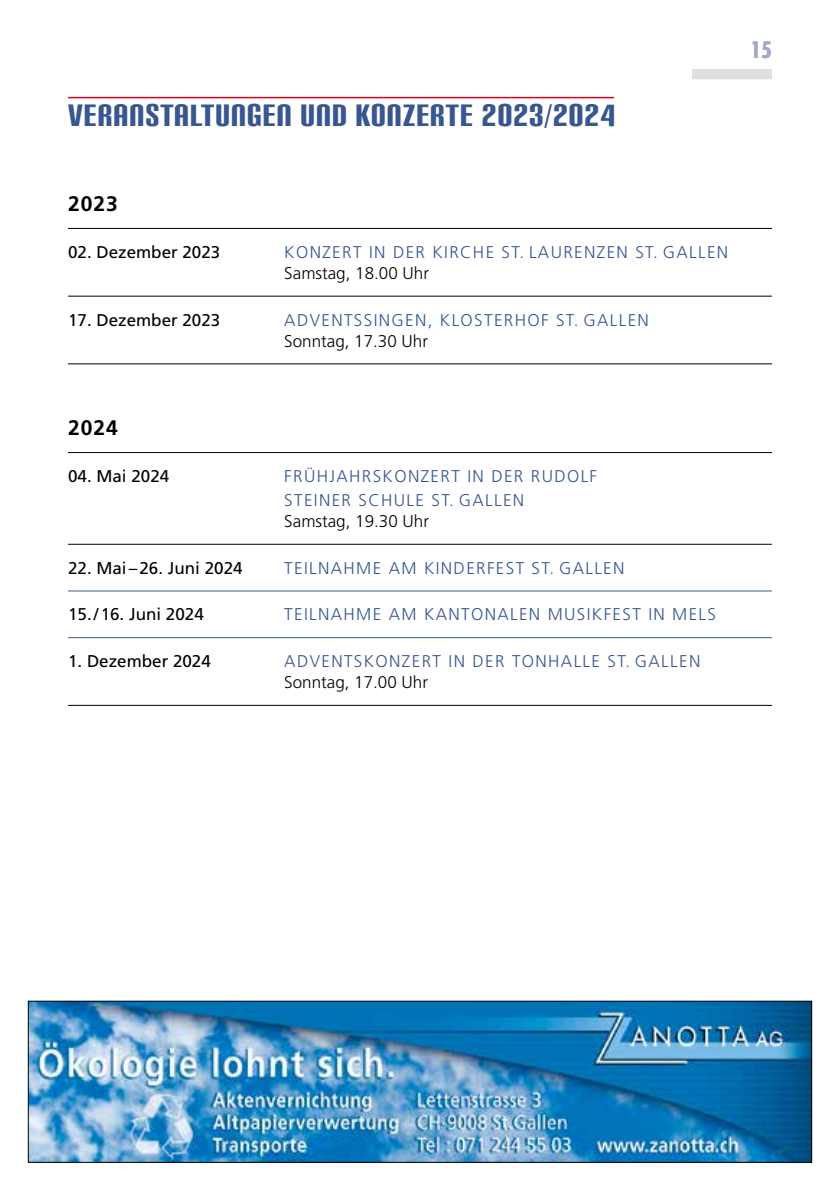
<style>
.page{position:relative;width:840px;height:1191px;background:#fff}
.page>*{position:absolute;margin:0;border:0;box-sizing:border-box;transform-origin:0 0}
.t1{font:30px "Carbon Bl";letter-spacing:.04em;color:#375692}
.t2{font:700 condensed 22px "Futura Std";color:#a3a8c9}
.t3{font:700 21px "Frutiger LT Std";letter-spacing:.05em;color:#000}
.t4{font:300 17px/24px "Frutiger LT Std";letter-spacing:.08em;color:#375692}
.t5{font:17px "Frutiger LT Std";color:#000}
.t6{font:300 17px "Frutiger LT Std";color:#000}
</style>
<div class="page">
<hr style="left:68px;top:97px;width:545px;height:1px;background:#dd0020">
<div style="left:691px;top:69px;width:80px;height:10px;background:#dfe0e0"></div>
<hr style="left:68px;top:228px;width:703px;height:1px;background:#000">
<hr style="left:68px;top:296px;width:703px;height:1px;background:#000">
<hr style="left:68px;top:363px;width:703px;height:1px;background:#000">
<hr style="left:68px;top:452px;width:703px;height:1px;background:#000">
<hr style="left:68px;top:544px;width:703px;height:1px;background:#000">
<hr style="left:68px;top:590px;width:703px;height:1px;background:#375692">
<hr style="left:68px;top:637px;width:703px;height:1px;background:#375692">
<hr style="left:68px;top:705px;width:703px;height:1px;background:#000">
<img style="left:30px;top:1003px;width:779px;height:157px">
<div style="left:28px;top:1001px;width:783px;height:161px;border:1px solid #000"></div>
<h1 class="t1" style="left:68px;top:99px;width:548px">VERANSTALTUNGEN UND KONZERTE 2023/2024</h1>
<p class="t2" style="left:749px;top:36px;width:23px">15</p>
<p class="t3" style="left:68px;top:191px;width:51px">2023</p>
<p class="t5" style="left:68px;top:242px;width:154px">02. Dezember 2023</p>
<p class="t4" style="left:284px;top:240px;width:445px">KONZERT IN DER KIRCHE ST. LAURENZEN ST. GALLEN</p>
<p class="t6" style="left:284px;top:263px;width:146px">Samstag, 18.00 Uhr</p>
<p class="t5" style="left:68px;top:310px;width:154px">17. Dezember 2023</p>
<p class="t4" style="left:284px;top:308px;width:366px">ADVENTSSINGEN, KLOSTERHOF ST. GALLEN</p>
<p class="t6" style="left:284px;top:331px;width:145px">Sonntag, 17.30 Uhr</p>
<p class="t3" style="left:68px;top:415px;width:51px">2024</p>
<p class="t5" style="left:68px;top:466px;width:103px">04. Mai 2024</p>
<p class="t4" style="left:284px;top:464px;width:314px">FRÜHJAHRSKONZERT IN DER RUDOLF<br>STEINER SCHULE ST. GALLEN</p>
<p class="t6" style="left:284px;top:511px;width:146px">Samstag, 19.30 Uhr</p>
<p class="t5" style="left:68px;top:558px;width:176px">22. Mai–26. Juni 2024</p>
<p class="t4" style="left:284px;top:556px;width:341px">TEILNAHME AM KINDERFEST ST. GALLEN</p>
<p class="t5" style="left:68px;top:604px;width:137px">15./16. Juni 2024</p>
<p class="t4" style="left:284px;top:603px;width:433px">TEILNAHME AM KANTONALEN MUSIKFEST IN MELS</p>
<p class="t5" style="left:68px;top:651px;width:144px">1. Dezember 2024</p>
<p class="t4" style="left:284px;top:649px;width:417px">ADVENTSKONZERT IN DER TONHALLE ST. GALLEN</p>
<p class="t6" style="left:284px;top:672px;width:145px">Sonntag, 17.00 Uhr</p>
</div>
